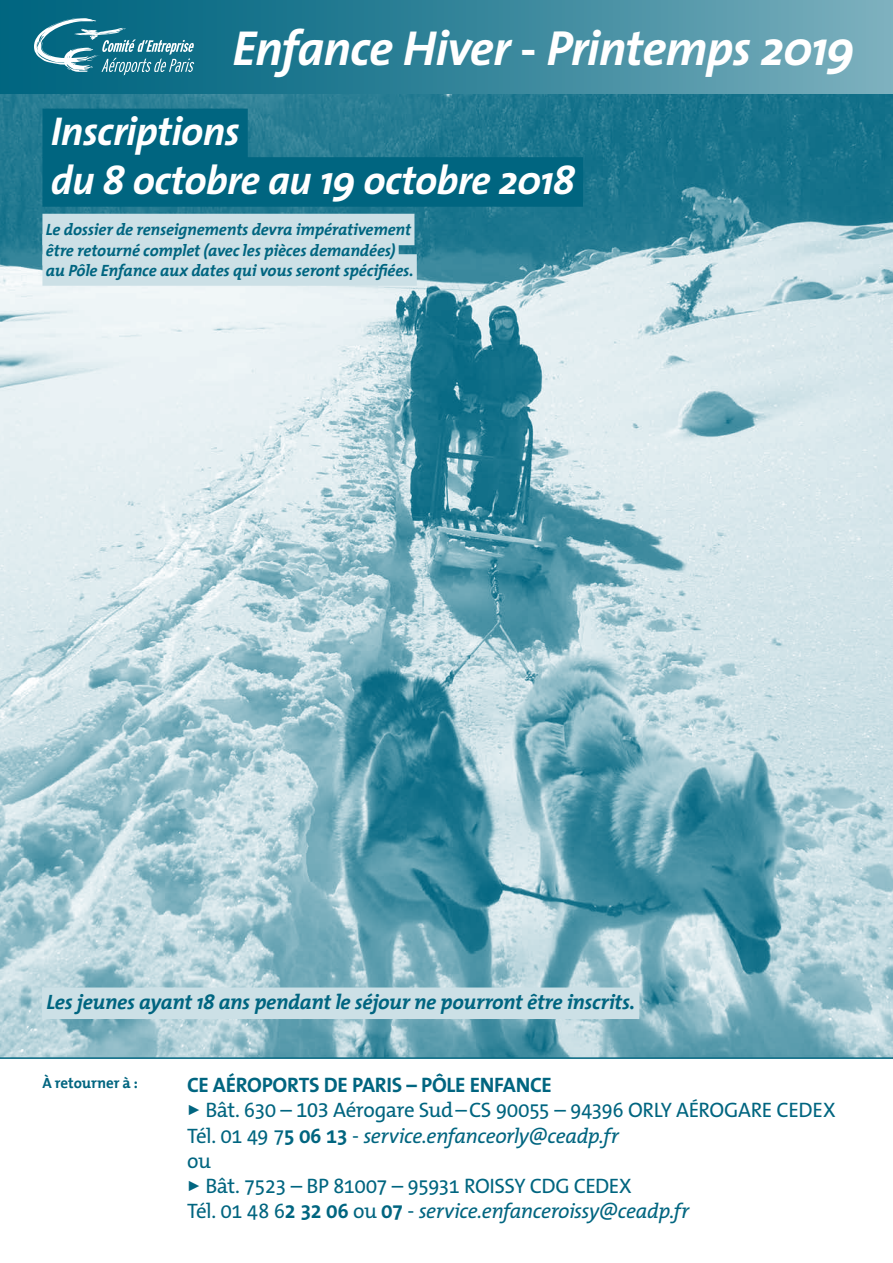
<style>
.page{position:relative;width:893px;height:1263px;background:#fff}
.page>*{position:absolute;margin:0;border:0;box-sizing:border-box;transform-origin:0 0}
.t1{font:italic 700 49.5px "The Sans";letter-spacing:-.02em;color:#fff}
.t2{font:italic 700 40.5px/48.6px "The Sans";letter-spacing:-.02em;color:#fff}
.t3{font:21px/25.2px "The Mix B W5 Plain";letter-spacing:-.03em;color:#006580}
.t4{font:italic 700 21px "The Mix";letter-spacing:-.015em;color:#006580}
.t5{font:21px "The Mix Bold Caps";letter-spacing:-.015em;color:#006580}
.t6{font:italic 700 16.5px/20.2px "The Mix";letter-spacing:-.01em;color:#006580}
.t7{font:700 15px "The Mix";letter-spacing:-.005em;color:#006580}
.s1{font-family:"The Mix B W7";font-weight:700}
.s2{font-style:italic}
</style>
<div class="page">
<img style="left:0;top:94px;width:893px;height:963px">
<div style="left:0;top:0;width:893px;height:94px;background:linear-gradient(to right,#005f7a,#76acbb)"></div>
<svg style="left:34px;top:18px;width:160px;height:57px;background:#39889c"></svg>
<hr style="left:0;top:1057px;width:893px;height:2px;background:#006580">
<div style="left:42px;top:987px;width:597px;height:32px;background:#cce0e6"></div>
<div style="left:42px;top:109px;width:206px;height:49px;background:#006580"></div>
<div style="left:42px;top:157px;width:541px;height:50px;background:#006580"></div>
<div style="left:42px;top:214px;width:372px;height:31px;background:#cce0e6"></div>
<div style="left:42px;top:234px;width:357px;height:31px;background:#cce0e6"></div>
<div style="left:42px;top:254px;width:375px;height:32px;background:#cce0e6"></div>
<h1 class="t1" style="left:232px;top:7px;width:624px">Enfance Hiver - Printemps 2019</h1>
<h2 class="t2" style="left:51px;top:106px;width:526px">Inscriptions<br>du 8 octobre au 19 octobre 2018</h2>
<p class="t6" style="left:46px;top:219px;width:369px">Le dossier de renseignements devra impérativement être retourné complet (avec les pièces demandées) au Pôle Enfance aux dates qui vous seront spécifiées.</p>
<p class="t4" style="left:46px;top:984px;width:590px">Les jeunes ayant 18 ans pendant le séjour ne pourront être inscrits.</p>
<p class="t7" style="left:43px;top:1071px;width:97px">À retourner à :</p>
<p class="t5" style="left:187px;top:1067px;width:366px">CE AÉROPORTS DE PARIS – PÔLE ENFANCE</p>
<p class="t3" style="left:187px;top:1098px;width:650px">✓ Bât. 630 – 103 Aérogare Sud–CS 90055 – 94396 ORLY AÉROGARE CEDEX<br>Tél. 01 49 7<span class="s1">5 06 13</span> - <span class="s2">service.enfanceorly@ceadp.fr<br></span>ou</p>
<p class="t3" style="left:187px;top:1173px;width:504px">✓ Bât. 7523 – BP 81007 – 95931 ROISSY CDG CEDEX<br>Tél. 01 48 6<span class="s1">2 32 06</span> ou <span class="s1">07</span> - <span class="s2">service.enfanceroissy@ceadp.fr</span></p>
</div>
